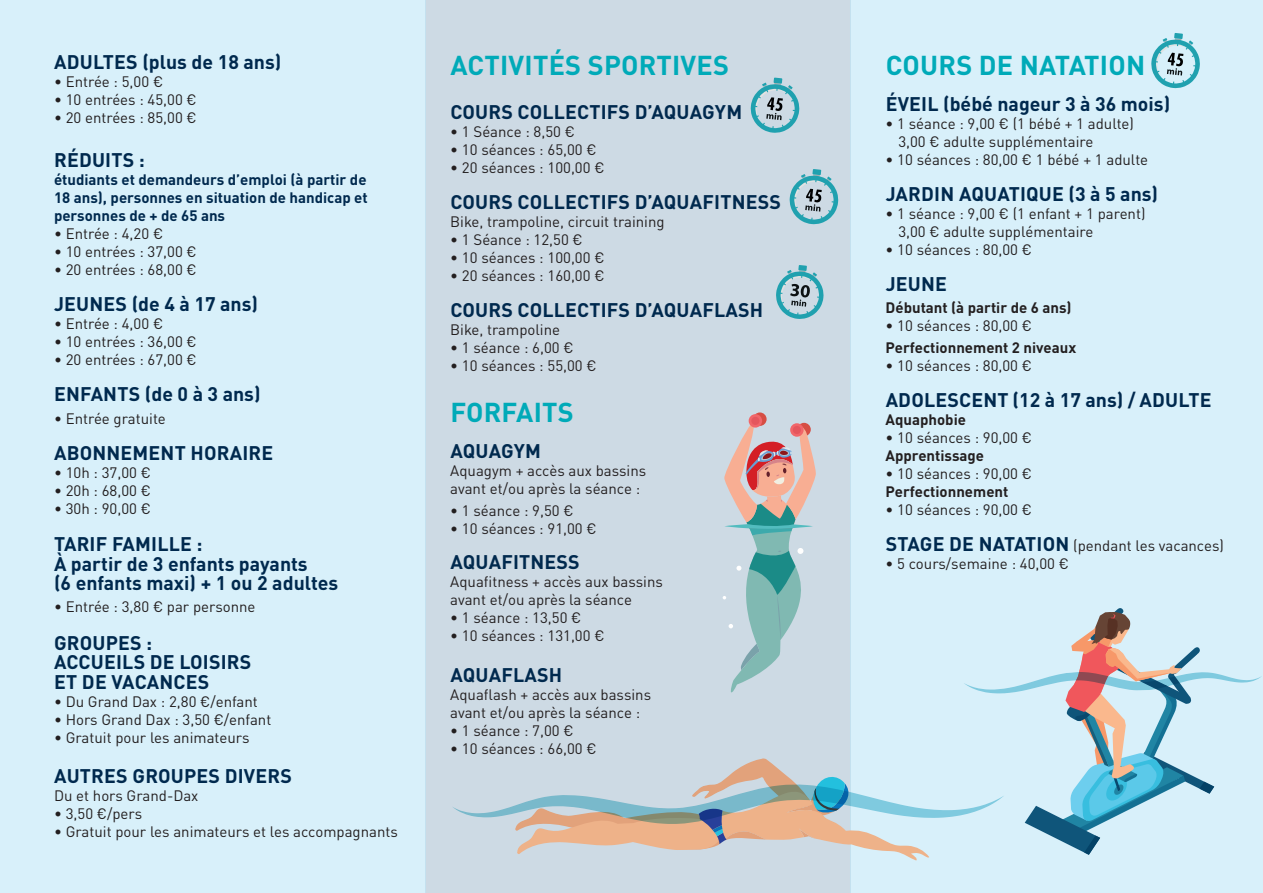
<style>
.page{position:relative;width:1263px;height:893px;background:#fff}
.page>*{position:absolute;margin:0;border:0;box-sizing:border-box;transform-origin:0 0}
.t1{font:700 27px "DINOT";letter-spacing:.01em;color:#00aab8}
.t2{font:700 19.5px/19.5px "DINOT";letter-spacing:.01em;color:#00294e}
.t3{font:15px/18px "DINOT";color:#231f20}
.t4{font:700 15px/18px "DINOT";color:#00294e;text-align:justify}
.t5{font:700 15px "DINOT";color:#231f20}
.s1{font-weight:700;font-size:19.5px;color:#00294e}
</style>
<div class="page">
<div style="left:425px;top:0;width:425px;height:893px;background:#cddae4"></div>
<div style="left:0;top:0;width:425px;height:893px;background:#d8f0fa"></div>
<div style="left:850px;top:0;width:413px;height:893px;background:#d8f0fa"></div>
<svg style="left:753px;top:412px;width:14px;height:14px"></svg>
<div style="left:749px;top:414px;width:13px;height:14px;background:#f1666a;border-radius:50%"></div>
<div style="left:751px;top:417px;width:8px;height:8px;background:#e5565d;border-radius:50%"></div>
<svg style="left:453px;top:419px;width:809px;height:441px"></svg>
<svg style="left:1151px;top:33px;width:49px;height:55px"></svg>
<svg style="left:789px;top:169px;width:49px;height:55px"></svg>
<svg style="left:750px;top:78px;width:49px;height:55px"></svg>
<svg style="left:776px;top:265px;width:48px;height:54px"></svg>
<h2 class="t2" style="left:54px;top:51px;width:229px">ADULTES (plus de 18 ans)</h2>
<p class="t3" style="left:54px;top:72px;width:111px">• Entrée : 5,00 €</p>
<p class="t3" style="left:54px;top:90px;width:144px">• 10 entrées : 45,00 €</p>
<p class="t3" style="left:54px;top:108px;width:144px">• 20 entrées : 85,00 €</p>
<h2 class="t2" style="left:54px;top:150px;width:92px">RÉDUITS :</h2>
<p class="t4" style="left:54px;top:170px;width:315px">étudiants et demandeurs d’emploi (à partir de 18 ans), personnes en situation de handicap et personnes de + de 65 ans</p>
<p class="t3" style="left:54px;top:225px;width:111px">• Entrée : 4,20 €</p>
<p class="t3" style="left:54px;top:243px;width:144px">• 10 entrées : 37,00 €</p>
<p class="t3" style="left:54px;top:261px;width:144px">• 20 entrées : 68,00 €</p>
<h2 class="t2" style="left:54px;top:294px;width:205px">JEUNES (de 4 à 17 ans)</h2>
<p class="t3" style="left:54px;top:315px;width:111px">• Entrée : 4,00 €</p>
<p class="t3" style="left:54px;top:333px;width:144px">• 10 entrées : 36,00 €</p>
<p class="t3" style="left:54px;top:351px;width:144px">• 20 entrées : 67,00 €</p>
<h2 class="t2" style="left:54px;top:384px;width:208px">ENFANTS (de 0 à 3 ans)</h2>
<p class="t3" style="left:54px;top:409px;width:113px">• Entrée gratuite</p>
<h2 class="t2" style="left:54px;top:442px;width:221px">ABONNEMENT HORAIRE</h2>
<p class="t3" style="left:54px;top:463px;width:98px">• 10h : 37,00 €</p>
<p class="t3" style="left:54px;top:481px;width:98px">• 20h : 68,00 €</p>
<p class="t3" style="left:54px;top:499px;width:98px">• 30h : 90,00 €</p>
<h2 class="t2" style="left:54px;top:534px;width:286px">TARIF FAMILLE :<br>À partir de 3 enfants payants<br>(6 enfants maxi) + 1 ou 2 adultes</h2>
<p class="t3" style="left:54px;top:598px;width:203px">• Entrée : 3,80 € par personne</p>
<h2 class="t2" style="left:54px;top:632px;width:199px">GROUPES :<br>ACCUEILS DE LOISIRS<br>ET DE VACANCES</h2>
<p class="t3" style="left:54px;top:692px;width:205px">• Du Grand Dax : 2,80 €/enfant</p>
<p class="t3" style="left:54px;top:710px;width:219px">• Hors Grand Dax : 3,50 €/enfant</p>
<p class="t3" style="left:54px;top:728px;width:197px">• Gratuit pour les animateurs</p>
<h2 class="t2" style="left:54px;top:766px;width:239px">AUTRES GROUPES DIVERS</h2>
<p class="t3" style="left:54px;top:786px;width:146px">Du et hors Grand-Dax</p>
<p class="t3" style="left:54px;top:804px;width:90px">• 3,50 €/pers</p>
<p class="t3" style="left:54px;top:822px;width:345px">• Gratuit pour les animateurs et les accompagnants</p>
<h1 class="t1" style="left:450px;top:47px;width:280px">ACTIVITÉS SPORTIVES</h1>
<h2 class="t2" style="left:450px;top:102px;width:293px">COURS COLLECTIFS D’AQUAGYM</h2>
<p class="t3" style="left:450px;top:122px;width:126px">• 1 Séance : 8,50 €</p>
<p class="t3" style="left:450px;top:140px;width:148px">• 10 séances : 65,00 €</p>
<p class="t3" style="left:450px;top:158px;width:156px">• 20 séances : 100,00 €</p>
<h2 class="t2" style="left:450px;top:192px;width:332px">COURS COLLECTIFS D’AQUAFITNESS</h2>
<p class="t3" style="left:450px;top:212px;width:216px">Bike, trampoline, circuit training</p>
<p class="t3" style="left:450px;top:230px;width:134px">• 1 Séance : 12,50 €</p>
<p class="t3" style="left:450px;top:248px;width:156px">• 10 séances : 100,00 €</p>
<p class="t3" style="left:450px;top:266px;width:156px">• 20 séances : 160,00 €</p>
<h2 class="t2" style="left:450px;top:300px;width:314px">COURS COLLECTIFS D’AQUAFLASH</h2>
<p class="t3" style="left:450px;top:320px;width:111px">Bike, trampoline</p>
<p class="t3" style="left:450px;top:338px;width:125px">• 1 séance : 6,00 €</p>
<p class="t3" style="left:450px;top:356px;width:148px">• 10 séances : 55,00 €</p>
<h1 class="t1" style="left:450px;top:395px;width:125px">FORFAITS</h1>
<h2 class="t2" style="left:450px;top:441px;width:92px">AQUAGYM</h2>
<p class="t3" style="left:450px;top:461px;width:198px">Aquagym + accès aux bassins avant et/ou après la séance :</p>
<p class="t3" style="left:450px;top:502px;width:125px">• 1 séance : 9,50 €</p>
<p class="t3" style="left:450px;top:520px;width:148px">• 10 séances : 91,00 €</p>
<h2 class="t2" style="left:450px;top:552px;width:131px">AQUAFITNESS</h2>
<p class="t3" style="left:450px;top:573px;width:214px">Aquafitness + accès aux bassins avant et/ou après la séance</p>
<p class="t3" style="left:450px;top:609px;width:133px">• 1 séance : 13,50 €</p>
<p class="t3" style="left:450px;top:627px;width:156px">• 10 séances : 131,00 €</p>
<h2 class="t2" style="left:450px;top:664px;width:113px">AQUAFLASH</h2>
<p class="t3" style="left:450px;top:685px;width:202px">Aquaflash + accès aux bassins avant et/ou après la séance :</p>
<p class="t3" style="left:450px;top:721px;width:125px">• 1 séance : 7,00 €</p>
<p class="t3" style="left:450px;top:739px;width:148px">• 10 séances : 66,00 €</p>
<h1 class="t1" style="left:886px;top:47px;width:261px">COURS DE NATATION</h1>
<h2 class="t2" style="left:886px;top:93px;width:286px">ÉVEIL (bébé nageur 3 à 36 mois)</h2>
<p class="t3" style="left:898px;top:114px;width:237px;text-indent:-13px">• 1 séance : 9,00 € (1 bébé + 1 adulte)<br>3,00 € adulte supplémentaire</p>
<p class="t3" style="left:885px;top:150px;width:264px">• 10 séances : 80,00 € 1 bébé + 1 adulte</p>
<h2 class="t2" style="left:886px;top:183px;width:274px">JARDIN AQUATIQUE (3 à 5 ans)</h2>
<p class="t3" style="left:898px;top:204px;width:249px;text-indent:-13px">• 1 séance : 9,00 € (1 enfant + 1 parent)<br>3,00 € adulte supplémentaire</p>
<p class="t3" style="left:885px;top:240px;width:148px">• 10 séances : 80,00 €</p>
<h2 class="t2" style="left:886px;top:273px;width:63px">JEUNE</h2>
<p class="t5" style="left:885px;top:298px;width:188px">Débutant (à partir de 6 ans)</p>
<p class="t3" style="left:885px;top:316px;width:148px">• 10 séances : 80,00 €</p>
<p class="t5" style="left:885px;top:338px;width:192px">Perfectionnement 2 niveaux</p>
<p class="t3" style="left:885px;top:356px;width:148px">• 10 séances : 80,00 €</p>
<h2 class="t2" style="left:886px;top:390px;width:327px">ADOLESCENT (12 à 17 ans) / ADULTE</h2>
<p class="t5" style="left:885px;top:410px;width:82px">Aquaphobie</p>
<p class="t3" style="left:885px;top:428px;width:148px">• 10 séances : 90,00 €</p>
<p class="t5" style="left:885px;top:446px;width:100px">Apprentissage</p>
<p class="t3" style="left:885px;top:464px;width:148px">• 10 séances : 90,00 €</p>
<p class="t5" style="left:885px;top:482px;width:124px">Perfectionnement</p>
<p class="t3" style="left:885px;top:500px;width:148px">• 10 séances : 90,00 €</p>
<p class="t3" style="left:886px;top:536px;width:340px"><span class="s1">STAGE DE NATATION</span> (pendant les vacances)</p>
<p class="t3" style="left:885px;top:554px;width:185px">• 5 cours/semaine : 40,00 €</p>
</div>
